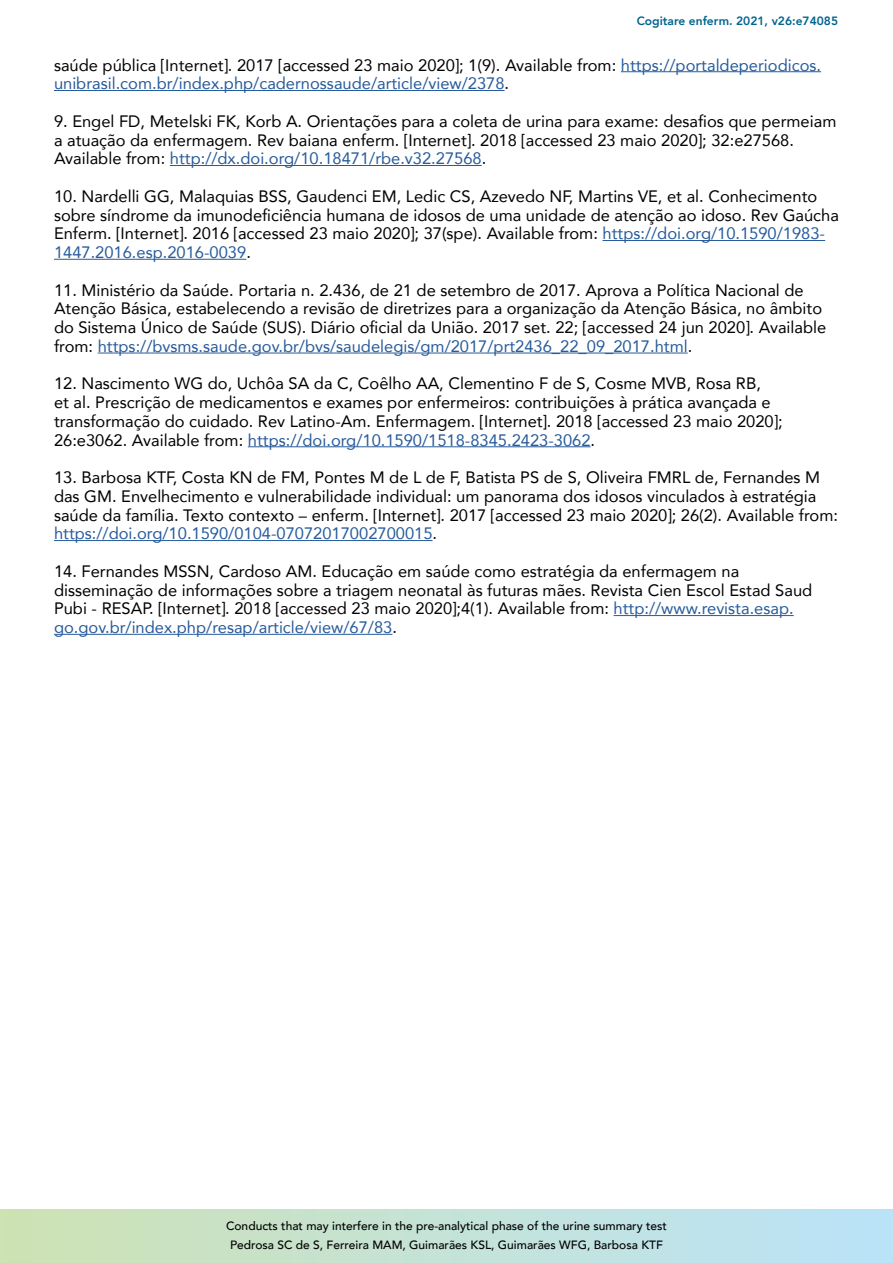
<style>
.page{position:relative;width:893px;height:1263px;background:#fff}
.page>*{position:absolute;margin:0;border:0;box-sizing:border-box;transform-origin:0 0}
.t1{font:16.5px/18.8px "Avenir";color:#000}
.t2{font:16.5px/18.8px "Avenir";color:#275b9b}
.t3{font:500 12px/18.6px "Avenir";color:#000;text-align:center}
.t4{font:800 12px "Avenir";color:#00658f}
.s1{color:#000}
.s2{color:#275b9b}
</style>
<div class="page">
<svg style="left:0;top:1209px;width:893px;height:54px;background:#c4e2d6"></svg>
<hr style="left:621px;top:71px;width:200px;height:1px;background:#275b9b">
<hr style="left:54px;top:90px;width:451px;height:1px;background:#275b9b">
<hr style="left:170px;top:165px;width:312px;height:1px;background:#275b9b">
<hr style="left:602px;top:240px;width:223px;height:1px;background:#275b9b">
<hr style="left:54px;top:259px;width:192px;height:1px;background:#275b9b">
<hr style="left:98px;top:353px;width:590px;height:1px;background:#275b9b">
<hr style="left:248px;top:446px;width:343px;height:1px;background:#275b9b">
<hr style="left:54px;top:540px;width:379px;height:1px;background:#275b9b">
<hr style="left:614px;top:615px;width:180px;height:1px;background:#275b9b">
<hr style="left:54px;top:634px;width:338px;height:1px;background:#275b9b">
<p class="t4" style="left:637px;top:12px;width:203px">Cogitare enferm. 2021, v26:e74085</p>
<p class="t2" style="left:54px;top:55px;width:769px"><span class="s1">saúde pública [Internet]. 2017 [accessed 23 maio 2020]; 1(9). Available from:</span> https://portaldeperiodicos. unibrasil.com.br/index.php/cadernossaude/article/view/2378<span class="s1">.</span></p>
<p class="t1" style="left:54px;top:111px;width:784px">9. Engel FD, Metelski FK, Korb A. Orientações para a coleta de urina para exame: desafios que permeiam a atuação da enfermagem. Rev baiana enferm. [Internet]. 2018 [accessed 23 maio 2020]; 32:e27568.<br>Available from: <span class="s2">http://dx.doi.org/10.18471/rbe.v32.27568</span>.</p>
<p class="t1" style="left:54px;top:186px;width:786px">10. Nardelli GG, Malaquias BSS, Gaudenci EM, Ledic CS, Azevedo NF, Martins VE, et al. Conhecimento sobre síndrome da imunodeficiência humana de idosos de uma unidade de atenção ao idoso. Rev Gaúcha Enferm. [Internet]. 2016 [accessed 23 maio 2020]; 37(spe). Available from: <span class="s2">https://doi.org/10.1590/1983- 1447.2016.esp.2016-0039</span>.</p>
<p class="t1" style="left:54px;top:280px;width:774px">11. Ministério da Saúde. Portaria n. 2.436, de 21 de setembro de 2017. Aprova a Política Nacional de Atenção Básica, estabelecendo a revisão de diretrizes para a organização da Atenção Básica, no âmbito do Sistema Único de Saúde (SUS). Diário oficial da União. 2017 set. 22; [accessed 24 jun 2020]. Available from: <span class="s2">https://bvsms.saude.gov.br/bvs/saudelegis/gm/2017/prt2436_22_09_2017.html</span>.</p>
<p class="t1" style="left:54px;top:374px;width:730px">12. Nascimento WG do, Uchôa SA da C, Coêlho AA, Clementino F de S, Cosme MVB, Rosa RB,<br>et al. Prescrição de medicamentos e exames por enfermeiros: contribuições à prática avançada e transformação do cuidado. Rev Latino-Am. Enfermagem. [Internet]. 2018 [accessed 23 maio 2020]; 26:e3062. Available from: <span class="s2">https://doi.org/10.1590/1518-8345.2423-3062</span>.</p>
<p class="t1" style="left:54px;top:467px;width:785px">13. Barbosa KTF, Costa KN de FM, Pontes M de L de F, Batista PS de S, Oliveira FMRL de, Fernandes M das GM. Envelhecimento e vulnerabilidade individual: um panorama dos idosos vinculados à estratégia saúde da família. Texto contexto – enferm. [Internet]. 2017 [accessed 23 maio 2020]; 26(2). Available from: <span class="s2">https://doi.org/10.1590/0104-07072017002700015</span>.</p>
<p class="t1" style="left:54px;top:561px;width:760px">14. Fernandes MSSN, Cardoso AM. Educação em saúde como estratégia da enfermagem na disseminação de informações sobre a triagem neonatal às futuras mães. Revista Cien Escol Estad Saud Pubi - RESAP. [Internet]. 2018 [accessed 23 maio 2020];4(1). Available from: <span class="s2">http://www.revista.esap. go.gov.br/index.php/resap/article/view/67/83</span>.</p>
<p class="t3" style="left:226px;top:1216px;width:442px">Conducts that may interfere in the pre-analytical phase of the urine summary test<br>Pedrosa SC de S, Ferreira MAM, Guimarães KSL, Guimarães WFG, Barbosa KTF</p>
</div>
